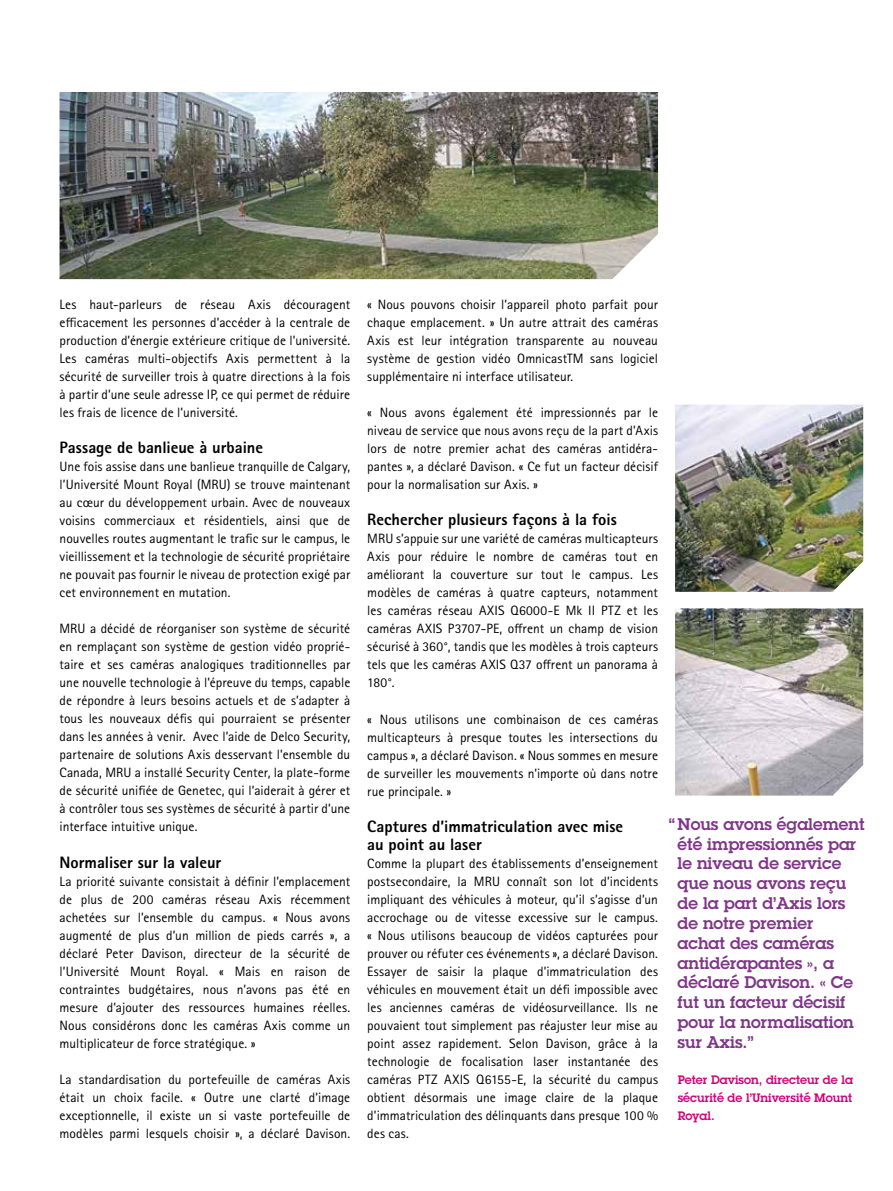
<style>
.page{position:relative;width:893px;height:1191px;background:#fff}
.page>*{position:absolute;margin:0;border:0;box-sizing:border-box;transform-origin:0 0}
.t1{font:600 16.5px/19.8px "Lubalin Graph ECG";color:#803689}
.t2{font:800 16.5px/18px "Rotis Sans Serif Pro";color:#000}
.t3{font:13.5px/18px "Rotis Sans Serif Pro";letter-spacing:.005em;color:#000;text-align:justify}
.t4{font:600 12px/18px "Lubalin Graph ECG";color:#d2007a;text-align:justify}
</style>
<div class="page">
<img style="left:60px;top:92px;width:598px;height:187px">
<img style="left:675px;top:608px;width:188px;height:187px">
<img style="left:675px;top:404px;width:188px;height:188px">
<p class="t3" style="left:60px;top:296px;width:292px">Les haut-parleurs de réseau Axis découragent efficacement les personnes d’accéder à la centrale de production d’énergie extérieure critique de l’université.<br>Les caméras multi-objectifs Axis permettent à la sécurité de surveiller trois à quatre directions à la fois à partir d’une seule adresse IP, ce qui permet de réduire les frais de licence de l’université.</p>
<p class="t2" style="left:60px;top:439px;width:205px">Passage de banlieue à urbaine</p>
<p class="t3" style="left:60px;top:458px;width:292px">Une fois assise dans une banlieue tranquille de Calgary, l’Université Mount Royal (MRU) se trouve maintenant au cœur du développement urbain. Avec de nouveaux voisins commerciaux et résidentiels, ainsi que de nouvelles routes augmentant le trafic sur le campus, le vieillissement et la technologie de sécurité propriétaire ne pouvait pas fournir le niveau de protection exigé par cet environnement en mutation.</p>
<p class="t3" style="left:60px;top:620px;width:292px">MRU a décidé de réorganiser son système de sécurité en remplaçant son système de gestion vidéo proprié&shy;taire et ses caméras analogiques traditionnelles par une nouvelle technologie à l’épreuve du temps, capable de répondre à leurs besoins actuels et de s’adapter à tous les nouveaux défis qui pourraient se présenter dans les années à venir. Avec l’aide de Delco Security, partenaire de solutions Axis desservant l’ensemble du Canada, MRU a installé Security Center, la plate-forme de sécurité unifiée de Genetec, qui l’aiderait à gérer et à contrôler tous ses systèmes de sécurité à partir d’une interface intuitive unique.</p>
<p class="t2" style="left:60px;top:853px;width:163px">Normaliser sur la valeur</p>
<p class="t3" style="left:60px;top:872px;width:292px">La priorité suivante consistait à définir l’emplacement de plus de 200 caméras réseau Axis récemment achetées sur l’ensemble du campus. « Nous avons augmenté de plus d’un million de pieds carrés », a déclaré Peter Davison, directeur de la sécurité de l’Université Mount Royal. « Mais en raison de contraintes budgétaires, nous n’avons pas été en mesure d’ajouter des ressources humaines réelles.<br>Nous considérons donc les caméras Axis comme un multiplicateur de force stratégique. »</p>
<p class="t3" style="left:60px;top:1070px;width:292px">La standardisation du portefeuille de caméras Axis était un choix facile. « Outre une clarté d’image exceptionnelle, il existe un si vaste portefeuille de modèles parmi lesquels choisir », a déclaré Davison.</p>
<p class="t3" style="left:367px;top:296px;width:292px">« Nous pouvons choisir l’appareil photo parfait pour chaque emplacement. » Un autre attrait des caméras Axis est leur intégration transparente au nouveau système de gestion vidéo OmnicastTM sans logiciel supplémentaire ni interface utilisateur.</p>
<p class="t3" style="left:367px;top:404px;width:292px">« Nous avons également été impressionnés par le niveau de service que nous avons reçu de la part d’Axis lors de notre premier achat des caméras antidéra&shy;pantes », a déclaré Davison. « Ce fut un facteur décisif pour la normalisation sur Axis. »</p>
<p class="t2" style="left:367px;top:511px;width:251px">Rechercher plusieurs façons à la fois</p>
<p class="t3" style="left:367px;top:530px;width:292px">MRU s’appuie sur une variété de caméras multicapteurs Axis pour réduire le nombre de caméras tout en améliorant la couverture sur tout le campus. Les modèles de caméras à quatre capteurs, notamment les caméras réseau AXIS Q6000-E Mk II PTZ et les caméras AXIS P3707-PE, offrent un champ de vision sécurisé à 360°, tandis que les modèles à trois capteurs tels que les caméras AXIS Q37 offrent un panorama à 180°.</p>
<p class="t3" style="left:367px;top:710px;width:292px">« Nous utilisons une combinaison de ces caméras multicapteurs à presque toutes les intersections du campus », a déclaré Davison. « Nous sommes en mesure de surveiller les mouvements n’importe où dans notre rue principale. »</p>
<p class="t2" style="left:367px;top:817px;width:257px">Captures d’immatriculation avec mise au point au laser</p>
<p class="t3" style="left:367px;top:854px;width:292px">Comme la plupart des établissements d’enseignement postsecondaire, la MRU connaît son lot d’incidents impliquant des véhicules à moteur, qu’il s’agisse d’un accrochage ou de vitesse excessive sur le campus. « Nous utilisons beaucoup de vidéos capturées pour prouver ou réfuter ces événements », a déclaré Davison.<br>Essayer de saisir la plaque d’immatriculation des véhicules en mouvement était un défi impossible avec les anciennes caméras de vidéosurveillance. Ils ne pouvaient tout simplement pas réajuster leur mise au point assez rapidement. Selon Davison, grâce à la technologie de focalisation laser instantanée des caméras PTZ AXIS Q6155-E, la sécurité du campus obtient désormais une image claire de la plaque d’immatriculation des délinquants dans presque 100 % des cas.</p>
<p class="t1" style="left:678px;top:814px;width:189px;text-indent:-9px">“ Nous avons également été impressionnés par le niveau de service que nous avons reçu de la part d’Axis lors de notre premier achat des caméras antidérapantes », a déclaré Davison. « Ce fut un facteur décisif pour la normalisation sur Axis.”</p>
<p class="t4" style="left:678px;top:1070px;width:177px">Peter Davison, directeur de la sécurité de l’Université Mount Royal.</p>
</div>
